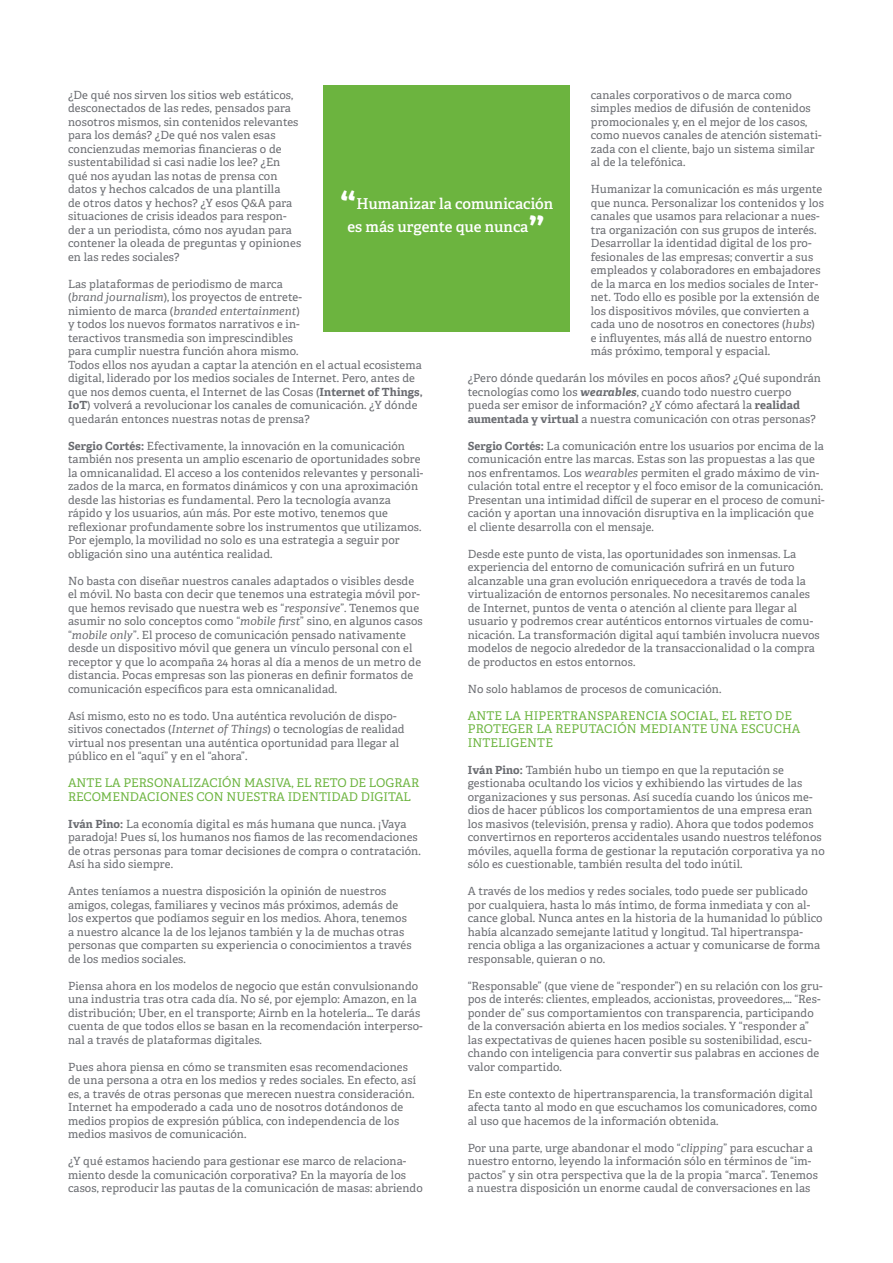
<style>
.page{position:relative;width:893px;height:1263px;background:#fff}
.page>*{position:absolute;margin:0;border:0;box-sizing:border-box;transform-origin:0 0}
.Destacado_cuadrado_v{font:600 46.5px "Adelle";color:#fff}
.Destacado_cuadrado_v-2{font:600 15px/22.5px "Adelle";color:#fff}
.texto_corrido{font:12px/13.5px "Adelle";color:#6cb43f}
.texto_corrido-2{font:11.25px/13.5px "Adelle";letter-spacing:.01em;color:#6a6c71}
.s1{font-style:italic}
.s2{font-weight:700}
.s3{font-weight:700;font-style:italic}
</style>
<div class="page">
<div style="left:323px;top:85px;width:246px;height:247px;background:#6cb43f"></div>
<p class="texto_corrido-2" style="left:68px;top:87px;width:235px">¿De qué nos sirven los sitios web estáticos, desconectados de las redes, pensados para nosotros mismos, sin contenidos relevantes para los demás? ¿De qué nos valen esas concienzudas memorias financieras o de sustentabilidad si casi nadie los lee? ¿En qué nos ayudan las notas de prensa con datos y hechos calcados de una plantilla<br>de otros datos y hechos? ¿Y esos Q&amp;A para situaciones de crisis ideados para respon&shy;der a un periodista, cómo nos ayudan para contener la oleada de preguntas y opiniones en las redes sociales?</p>
<p class="texto_corrido-2" style="left:68px;top:276px;width:356px">Las plataformas de periodismo de marca<br>(<span class="s1">brand journalism</span>), los proyectos de entrete-<br>nimiento de marca (<span class="s1">branded entertainment</span>)<br>y todos los nuevos formatos narrativos e in-<br>teractivos transmedia son imprescindibles<br>para cumplir nuestra función ahora mismo.<br>Todos ellos nos ayudan a captar la atención en el actual ecosistema digital, liderado por los medios sociales de Internet. Pero, antes de que nos demos cuenta, el Internet de las Cosas (<span class="s2">Internet of Things, IoT</span>) volverá a revolucionar los canales de comunicación. ¿Y dónde quedarán entonces nuestras notas de prensa?</p>
<p class="texto_corrido-2" style="left:68px;top:438px;width:357px"><span class="s2">Sergio Cortés:</span> Efectivamente, la innovación en la comunicación también nos presenta un amplio escenario de oportunidades sobre la omnicanalidad. El acceso a los contenidos relevantes y personali&shy;zados de la marca, en formatos dinámicos y con una aproximación desde las historias es fundamental. Pero la tecnología avanza rápido y los usuarios, aún más. Por este motivo, tenemos que reflexionar profundamente sobre los instrumentos que utilizamos.<br>Por ejemplo, la movilidad no solo es una estrategia a seguir por obligación sino una auténtica realidad.</p>
<p class="texto_corrido-2" style="left:68px;top:573px;width:356px">No basta con diseñar nuestros canales adaptados o visibles desde el móvil. No basta con decir que tenemos una estrategia móvil por&shy;que hemos revisado que nuestra web es “<span class="s1">responsive</span>”. Tenemos que asumir no solo conceptos como “<span class="s1">mobile first</span>” sino, en algunos casos “<span class="s1">mobile only</span>”. El proceso de comunicación pensado nativamente desde un dispositivo móvil que genera un vínculo personal con el receptor y que lo acompaña 24 horas al día a menos de un metro de distancia. Pocas empresas son las pioneras en definir formatos de comunicación específicos para esta omnicanalidad.</p>
<p class="texto_corrido-2" style="left:68px;top:708px;width:338px">Así mismo, esto no es todo. Una auténtica revolución de dispo&shy;sitivos conectados (<span class="s1">Internet of Things</span>) o tecnologías de realidad virtual nos presentan una auténtica oportunidad para llegar al público en el “aquí” y en el “ahora”.</p>
<p class="texto_corrido" style="left:68px;top:776px;width:353px">ANTE LA PERSONALIZACIÓN MASIVA, EL RETO DE LOGRAR<br>RECOMENDACIONES CON NUESTRA IDENTIDAD DIGITAL</p>
<p class="texto_corrido-2" style="left:68px;top:816px;width:354px"><span class="s2">Iván Pino:</span> La economía digital es más humana que nunca. ¡Vaya paradoja! Pues sí, los humanos nos fiamos de las recomendaciones de otras personas para tomar decisiones de compra o contratación.<br>Así ha sido siempre.</p>
<p class="texto_corrido-2" style="left:68px;top:884px;width:345px">Antes teníamos a nuestra disposición la opinión de nuestros amigos, colegas, familiares y vecinos más próximos, además de los expertos que podíamos seguir en los medios. Ahora, tenemos a nuestro alcance la de los lejanos también y la de muchas otras personas que comparten su experiencia o conocimientos a través de los medios sociales.</p>
<p class="texto_corrido-2" style="left:68px;top:978px;width:356px">Piensa ahora en los modelos de negocio que están convulsionando una industria tras otra cada día. No sé, por ejemplo: Amazon, en la distribución; Uber, en el transporte; Airnb en la hotelería… Te darás cuenta de que todos ellos se basan en la recomendación interperso&shy;nal a través de plataformas digitales.</p>
<p class="texto_corrido-2" style="left:68px;top:1059px;width:349px">Pues ahora piensa en cómo se transmiten esas recomendaciones de una persona a otra en los medios y redes sociales. En efecto, así es, a través de otras personas que merecen nuestra consideración.<br>Internet ha empoderado a cada uno de nosotros dotándonos de medios propios de expresión pública, con independencia de los medios masivos de comunicación.</p>
<p class="texto_corrido-2" style="left:68px;top:1154px;width:356px">¿Y qué estamos haciendo para gestionar ese marco de relaciona&shy;miento desde la comunicación corporativa? En la mayoría de los casos, reproducir las pautas de la comunicación de masas: abriendo</p>
<p class="texto_corrido-2" style="left:591px;top:87px;width:232px">canales corporativos o de marca como simples medios de difusión de contenidos promocionales y, en el mejor de los casos, como nuevos canales de atención sistemati&shy;zada con el cliente, bajo un sistema similar al de la telefónica.</p>
<p class="texto_corrido-2" style="left:591px;top:182px;width:235px">Humanizar la comunicación es más urgente que nunca. Personalizar los contenidos y los canales que usamos para relacionar a nues&shy;tra organización con sus grupos de interés.<br>Desarrollar la identidad digital de los pro&shy;fesionales de las empresas; convertir a sus empleados y colaboradores en embajadores de la marca en los medios sociales de Inter&shy;net. Todo ello es posible por la extensión de los dispositivos móviles, que convierten a cada uno de nosotros en conectores (<span class="s1">hubs</span>)<br>e influyentes, más allá de nuestro entorno más próximo, temporal y espacial.</p>
<p class="texto_corrido-2" style="left:468px;top:371px;width:355px">¿Pero dónde quedarán los móviles en pocos años? ¿Qué supondrán tecnologías como los <span class="s3">wearables</span>, cuando todo nuestro cuerpo pueda ser emisor de información? ¿Y cómo afectará la <span class="s2">realidad aumentada y virtual</span> a nuestra comunicación con otras personas?</p>
<p class="texto_corrido-2" style="left:468px;top:438px;width:359px"><span class="s2">Sergio Cortés:</span> La comunicación entre los usuarios por encima de la comunicación entre las marcas. Estas son las propuestas a las que nos enfrentamos. Los <span class="s1">wearables</span> permiten el grado máximo de vin&shy;culación total entre el receptor y el foco emisor de la comunicación.<br>Presentan una intimidad difícil de superar en el proceso de comuni&shy;cación y aportan una innovación disruptiva en la implicación que el cliente desarrolla con el mensaje.</p>
<p class="texto_corrido-2" style="left:468px;top:546px;width:354px">Desde este punto de vista, las oportunidades son inmensas. La experiencia del entorno de comunicación sufrirá en un futuro alcanzable una gran evolución enriquecedora a través de toda la virtualización de entornos personales. No necesitaremos canales de Internet, puntos de venta o atención al cliente para llegar al usuario y podremos crear auténticos entornos virtuales de comu&shy;nicación. La transformación digital aquí también involucra nuevos modelos de negocio alrededor de la transaccionalidad o la compra de productos en estos entornos.</p>
<p class="texto_corrido-2" style="left:468px;top:681px;width:255px">No solo hablamos de procesos de comunicación.</p>
<p class="texto_corrido" style="left:468px;top:708px;width:334px">ANTE LA HIPERTRANSPARENCIA SOCIAL, EL RETO DE<br>PROTEGER LA REPUTACIÓN MEDIANTE UNA ESCUCHA<br>INTELIGENTE</p>
<p class="texto_corrido-2" style="left:468px;top:762px;width:358px"><span class="s2">Iván Pino:</span> También hubo un tiempo en que la reputación se gestionaba ocultando los vicios y exhibiendo las virtudes de las organizaciones y sus personas. Así sucedía cuando los únicos me&shy;dios de hacer públicos los comportamientos de una empresa eran los masivos (televisión, prensa y radio). Ahora que todos podemos convertirnos en reporteros accidentales usando nuestros teléfonos móviles, aquella forma de gestionar la reputación corporativa ya no sólo es cuestionable, también resulta del todo inútil.</p>
<p class="texto_corrido-2" style="left:468px;top:884px;width:356px">A través de los medios y redes sociales, todo puede ser publicado por cualquiera, hasta lo más íntimo, de forma inmediata y con al&shy;cance global. Nunca antes en la historia de la humanidad lo público había alcanzado semejante latitud y longitud. Tal hipertranspa&shy;rencia obliga a las organizaciones a actuar y comunicarse de forma responsable, quieran o no.</p>
<p class="texto_corrido-2" style="left:468px;top:978px;width:356px">“Responsable” (que viene de “responder”) en su relación con los gru&shy;pos de interés: clientes, empleados, accionistas, proveedores,… “Res&shy;ponder de” sus comportamientos con transparencia, participando de la conversación abierta en los medios sociales. Y “responder a” las expectativas de quienes hacen posible su sostenibilidad, escu&shy;chando con inteligencia para convertir sus palabras en acciones de valor compartido.</p>
<p class="texto_corrido-2" style="left:468px;top:1086px;width:351px">En este contexto de hipertransparencia, la transformación digital afecta tanto al modo en que escuchamos los comunicadores, como al uso que hacemos de la información obtenida.</p>
<p class="texto_corrido-2" style="left:468px;top:1140px;width:352px">Por una parte, urge abandonar el modo “<span class="s1">clipping</span>” para escuchar a nuestro entorno, leyendo la información sólo en términos de “im&shy;pactos” y sin otra perspectiva que la de la propia “marca”. Tenemos a nuestra disposición un enorme caudal de conversaciones en las</p>
<p class="Destacado_cuadrado_v" style="left:340px;top:175px;width:18px">“</p>
<p class="Destacado_cuadrado_v-2" style="left:347px;top:192px;width:207px;text-indent:9px">Humanizar la comunicación es más urgente que nunca</p>
<p class="Destacado_cuadrado_v" style="left:528px;top:201px;width:18px">”</p>
</div>
